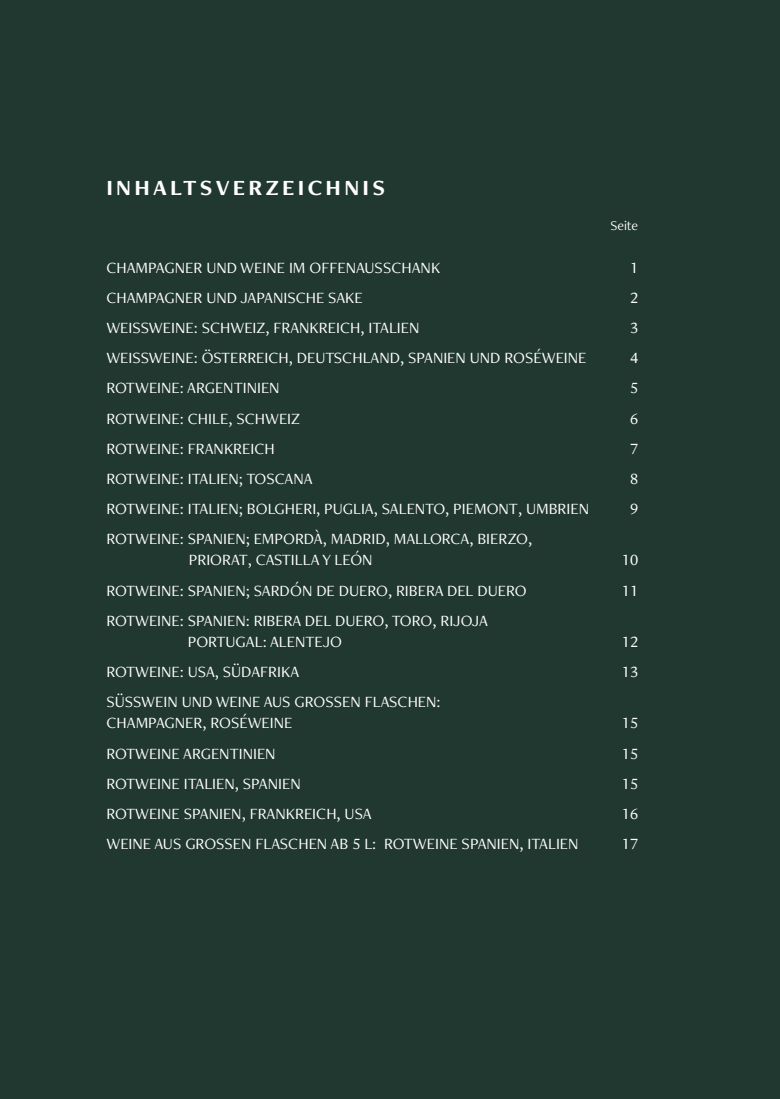
<style>
.page{position:relative;width:780px;height:1099px;background:#fff}
.page>*{position:absolute;margin:0;border:0;box-sizing:border-box;transform-origin:0 0}
.t1{font:700 22.5px "Freight Neo Pro";letter-spacing:.145em;color:#fff}
.t2{font:16.25px/21.2px "Freight Neo Pro";color:#fff}
.t3{font:13.75px "Freight Neo Pro";color:#fff}
</style>
<div class="page">
<div style="left:0;top:0;width:780px;height:1098px;background:#213830"></div>
<h1 class="t1" style="left:106px;top:173px;width:280px">INHALTSVERZEICHNIS</h1>
<p class="t3" style="left:610px;top:217px;width:29px">Seite</p>
<p class="t2" style="left:106px;top:256px;width:335px">CHAMPAGNER UND WEINE IM OFFENAUSSCHANK</p>
<p class="t2" style="left:630px;top:256px;width:10px">1</p>
<p class="t2" style="left:106px;top:287px;width:258px">CHAMPAGNER UND JAPANISCHE SAKE</p>
<p class="t2" style="left:630px;top:287px;width:10px">2</p>
<p class="t2" style="left:106px;top:317px;width:314px">WEISSWEINE: SCHWEIZ, FRANKREICH, ITALIEN</p>
<p class="t2" style="left:630px;top:317px;width:10px">3</p>
<p class="t2" style="left:106px;top:347px;width:481px">WEISSWEINE: ÖSTERREICH, DEUTSCHLAND, SPANIEN UND ROSÉWEINE</p>
<p class="t2" style="left:630px;top:347px;width:10px">4</p>
<p class="t2" style="left:106px;top:377px;width:175px">ROTWEINE: ARGENTINIEN</p>
<p class="t2" style="left:630px;top:377px;width:10px">5</p>
<p class="t2" style="left:106px;top:407px;width:195px">ROTWEINE: CHILE, SCHWEIZ</p>
<p class="t2" style="left:630px;top:407px;width:10px">6</p>
<p class="t2" style="left:106px;top:437px;width:170px">ROTWEINE: FRANKREICH</p>
<p class="t2" style="left:630px;top:437px;width:10px">7</p>
<p class="t2" style="left:106px;top:467px;width:208px">ROTWEINE: ITALIEN; TOSCANA</p>
<p class="t2" style="left:630px;top:467px;width:10px">8</p>
<p class="t2" style="left:106px;top:497px;width:484px">ROTWEINE: ITALIEN; BOLGHERI, PUGLIA, SALENTO, PIEMONT, UMBRIEN</p>
<p class="t2" style="left:630px;top:497px;width:10px">9</p>
<p class="t2" style="left:189px;top:527px;width:345px;text-indent:-83px">ROTWEINE: SPANIEN; EMPORDÀ, MADRID, MALLORCA, BIERZO,<br>PRIORAT, CASTILLA Y LEÓN</p>
<p class="t2" style="left:622px;top:549px;width:18px">10</p>
<p class="t2" style="left:106px;top:579px;width:422px">ROTWEINE: SPANIEN; SARDÓN DE DUERO, RIBERA DEL DUERO</p>
<p class="t2" style="left:622px;top:579px;width:18px">11</p>
<p class="t2" style="left:188px;top:609px;width:301px;text-indent:-81px">ROTWEINE: SPANIEN: RIBERA DEL DUERO, TORO, RIJOJA<br>PORTUGAL: ALENTEJO</p>
<p class="t2" style="left:622px;top:630px;width:18px">12</p>
<p class="t2" style="left:106px;top:660px;width:194px">ROTWEINE: USA, SÜDAFRIKA</p>
<p class="t2" style="left:622px;top:660px;width:18px">13</p>
<p class="t2" style="left:106px;top:690px;width:336px">SÜSSWEIN UND WEINE AUS GROSSEN FLASCHEN:<br>CHAMPAGNER, ROSÉWEINE</p>
<p class="t2" style="left:622px;top:712px;width:18px">15</p>
<p class="t2" style="left:106px;top:742px;width:171px">ROTWEINE ARGENTINIEN</p>
<p class="t2" style="left:622px;top:742px;width:18px">15</p>
<p class="t2" style="left:106px;top:772px;width:196px">ROTWEINE ITALIEN, SPANIEN</p>
<p class="t2" style="left:622px;top:772px;width:18px">15</p>
<p class="t2" style="left:106px;top:802px;width:267px">ROTWEINE SPANIEN, FRANKREICH, USA</p>
<p class="t2" style="left:622px;top:802px;width:18px">16</p>
<p class="t2" style="left:106px;top:832px;width:473px">WEINE AUS GROSSEN FLASCHEN AB 5 L: ROTWEINE SPANIEN, ITALIEN</p>
<p class="t2" style="left:622px;top:832px;width:18px">17</p>
</div>
